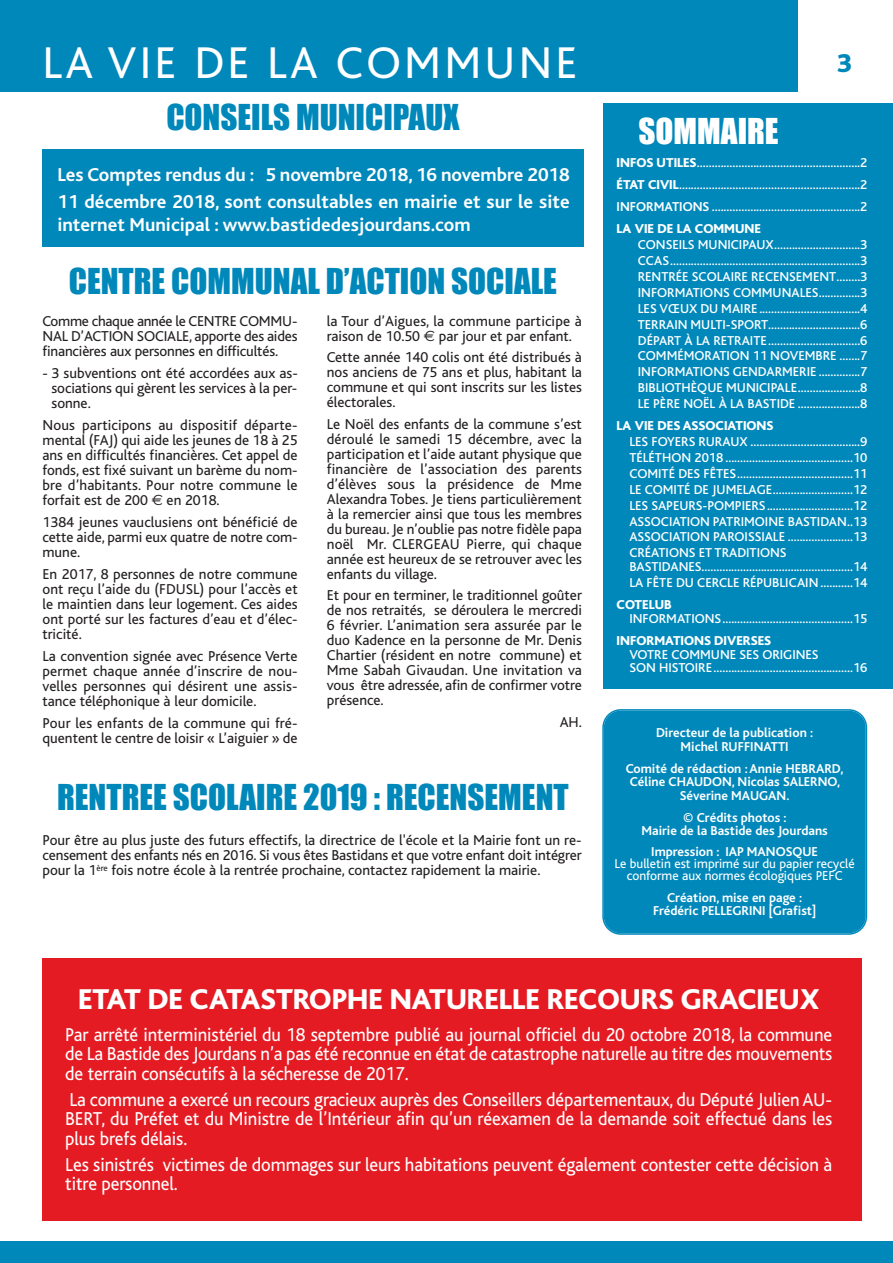
<style>
.page{position:relative;width:893px;height:1263px;background:#fff}
.page>*{position:absolute;margin:0;border:0;box-sizing:border-box;transform-origin:0 0}
.t1{font:46.5px "Bliss";letter-spacing:.07em;color:#fff}
.t2{font:33px "Impact";color:#0088ba}
.t3{font:33px "Impact";color:#fff}
.t4{font:800 30px "Bliss";color:#fff}
.t5{font:800 27px "Bliss";color:#0088ba}
.t6{font:19.5px/19.5px "Bliss";letter-spacing:-.005em;color:#fff;text-align:justify;scale:.95 1}
.t7{font:700 19.5px/26.7px "Bliss";color:#fff}
.t8{font:15px/15px "Bliss";color:#231f20;text-align:justify}
.t9{font:500 13.5px/15.9px "Bliss";color:#fff;text-align:justify}
.t10{font:700 13.5px/13.5px "Bliss";color:#fff;text-align:center}
.t11{font:13.5px/12px "Bliss";color:#fff;text-align:center}
.t12{font:800 13.5px "Bliss";color:#fff}
.s1{font-family:"Euro Sans"}
.s2{font-weight:800}
.s3{font-weight:700}
</style>
<div class="page">
<div style="left:1px;top:1242px;width:892px;height:21px;background:#0088ba"></div>
<div style="left:0;top:0;width:798px;height:92px;background:#0088ba"></div>
<div style="left:604px;top:103px;width:289px;height:585px;background:#0088ba"></div>
<div style="left:602px;top:709px;width:265px;height:226px;background:#0088ba"></div>
<div style="left:43px;top:150px;width:541px;height:97px;background:#0088ba"></div>
<div style="left:43px;top:958px;width:819px;height:262px;background:#e51b23"></div>
<h1 class="t1" style="left:43px;top:45px;width:536px">LA VIE DE LA COMMUNE</h1>
<h3 class="t5" style="left:837px;top:53px;width:17px">3</h3>
<h2 class="t3" style="left:638px;top:120px;width:142px">SOMMAIRE</h2>
<h2 class="t2" style="left:166px;top:107px;width:295px">CONSEILS MUNICIPAUX</h2>
<h3 class="t7" style="left:57px;top:163px;width:514px">Les Comptes rendus du : 5 novembre 2018, 16 novembre 2018<br>11 décembre 2018, sont consultables en mairie et sur le site</h3>
<h3 class="t7" style="left:57px;top:213px;width:415px">internet Municipal : www.bastidedesjourdans.com</h3>
<h2 class="t2" style="left:69px;top:270px;width:490px">CENTRE COMMUNAL D’ACTION SOCIALE</h2>
<p class="t8" style="left:43px;top:315px;width:257px">Comme chaque année le CENTRE COMMU-NAL D’ACTION SOCIALE, apporte des aides financières aux personnes en difficultés.</p>
<p class="t8" style="left:52px;top:367px;width:248px;text-indent:-9px">- 3 subventions ont été accordées aux as&shy;sociations qui gèrent les services à la per&shy;sonne.</p>
<p class="t8" style="left:43px;top:418px;width:257px">Nous participons au dispositif départe&shy;mental (FAJ) qui aide les jeunes de 18 à 25 ans en difficultés financières. Cet appel de fonds, est fixé suivant un barème du nom&shy;bre d’habitants. Pour notre commune le forfait est de 200 <span class="s1">€</span> en 2018.</p>
<p class="t8" style="left:43px;top:516px;width:257px">1384 jeunes vauclusiens ont bénéficié de cette aide, parmi eux quatre de notre com&shy;mune.</p>
<p class="t8" style="left:43px;top:567px;width:257px">En 2017, 8 personnes de notre commune ont reçu l’aide du (FDUSL) pour l’accès et le maintien dans leur logement. Ces aides ont porté sur les factures d’eau et d’élec&shy;tricité.</p>
<p class="t8" style="left:43px;top:649px;width:257px">La convention signée avec Présence Verte permet chaque année d’inscrire de nou&shy;velles personnes qui désirent une assis&shy;tance téléphonique à leur domicile.</p>
<p class="t8" style="left:43px;top:716px;width:257px">Pour les enfants de la commune qui fré&shy;quentent le centre de loisir « L’aiguier » de</p>
<p class="t8" style="left:327px;top:315px;width:257px">la Tour d’Aigues, la commune participe à raison de 10.50 <span class="s1">€</span> par jour et par enfant.</p>
<p class="t8" style="left:327px;top:351px;width:257px">Cette année 140 colis ont été distribués à nos anciens de 75 ans et plus, habitant la commune et qui sont inscrits sur les listes électorales.</p>
<p class="t8" style="left:327px;top:418px;width:257px">Le Noël des enfants de la commune s’est déroulé le samedi 15 décembre, avec la participation et l’aide autant physique que financière de l’association des parents d’élèves sous la présidence de Mme Alexandra Tobes. Je tiens particulièrement à la remercier ainsi que tous les membres du bureau. Je n’oublie pas notre fidèle papa noël Mr. CLERGEAU Pierre, qui chaque année est heureux de se retrouver avec les enfants du village.</p>
<p class="t8" style="left:327px;top:589px;width:257px">Et pour en terminer, le traditionnel goûter de nos retraités, se déroulera le mercredi 6 février. L’animation sera assurée par le duo Kadence en la personne de Mr. Denis Chartier (résident en notre commune) et Mme Sabah Givaudan. Une invitation va vous être adressée, afin de confirmer votre présence.</p>
<p class="t8" style="left:560px;top:715px;width:24px">AH.</p>
<h2 class="t2" style="left:57px;top:786px;width:513px">RENTREE SCOLAIRE 2019 : RECENSEMENT</h2>
<p class="t8" style="left:43px;top:834px;width:541px">Pour être au plus juste des futurs effectifs, la directrice de l'école et la Mairie font un re&shy;censement des enfants nés en 2016. Si vous êtes Bastidans et que votre enfant doit intégrer pour la 1<sup>ère</sup> fois notre école à la rentrée prochaine, contactez rapidement la mairie.</p>
<p class="t9" style="left:617px;top:152px;width:252px;line-height:22.2px"><span class="s2">INFOS UTILES</span>.......................................................2<br><span class="s2">ÉTAT CIVIL</span>.............................................................2<br><span class="s3">INFORMATIONS</span> ..................................................2<br><span class="s2">LA VIE DE LA COMMUNE</span></p>
<p class="t9" style="left:638px;top:238px;width:231px">CONSEILS MUNICIPAUX.............................3<br>CCAS................................................................3<br>RENTRÉE SCOLAIRE RECENSEMENT........3<br>INFORMATIONS COMMUNALES..............3<br>LES VŒUX DU MAIRE ..................................4<br>TERRAIN MULTI-SPORT...............................6<br>DÉPART À LA RETRAITE...............................6<br>COMMÉMORATION 11 NOVEMBRE .......7<br>INFORMATIONS GENDARMERIE ..............7<br>BIBLIOTHÈQUE MUNICIPALE.....................8<br>LE PÈRE NOËL À LA BASTIDE .....................8</p>
<p class="t12" style="left:617px;top:421px;width:158px">LA VIE DES ASSOCIATIONS</p>
<p class="t9" style="left:629px;top:435px;width:240px">LES FOYERS RURAUX .....................................9<br>TÉLÉTHON 2018 ...........................................10<br>COMITÉ DES FÊTES.......................................11<br>LE COMITÉ DE JUMELAGE...........................12<br>LES SAPEURS-POMPIERS.............................12<br>ASSOCIATION PATRIMOINE BASTIDAN..13<br>ASSOCIATION PAROISSIALE ......................13<br>CRÉATIONS ET TRADITIONS</p>
<p class="t9" style="left:629px;top:560px;width:240px">BASTIDANES...................................................14<br>LA FÊTE DU CERCLE RÉPUBLICAIN ...........14</p>
<p class="t12" style="left:617px;top:599px;width:56px">COTELUB</p>
<p class="t9" style="left:629px;top:611px;width:240px">INFORMATIONS............................................15</p>
<p class="t12" style="left:617px;top:635px;width:156px">INFORMATIONS DIVERSES</p>
<p class="t9" style="left:629px;top:649px;width:240px;line-height:13.5px">VOTRE COMMUNE SES ORIGINES<br>SON HISTOIRE...............................................16</p>
<p class="t10" style="left:656px;top:727px;width:159px">Directeur de la publication :<br>Michel RUFFINATTI</p>
<p class="t10" style="left:626px;top:763px;width:219px">Comité de rédaction : Annie HEBRARD,<br>Céline CHAUDON, Nicolas SALERNO,<br>Séverine MAUGAN.</p>
<p class="t10" style="left:641px;top:812px;width:188px">© Crédits photos :<br>Mairie de la Bastide des Jourdans</p>
<p class="t10" style="left:651px;top:846px;width:168px">Impression : IAP MANOSQUE</p>
<p class="t11" style="left:614px;top:858px;width:242px">Le bulletin est imprimé sur du papier recyclé conforme aux normes écologiques PEFC</p>
<p class="t10" style="left:653px;top:892px;width:165px">Création, mise en page :<br>Frédéric PELLEGRINI [Grafist]</p>
<h3 class="t4" style="left:78px;top:988px;width:743px">ETAT DE CATASTROPHE NATURELLE RECOURS GRACIEUX</h3>
<p class="t6" style="left:65px;top:1026px;width:809px">Par arrêté interministériel du 18 septembre publié au journal officiel du 20 octobre 2018, la commune de La Bastide des Jourdans n’a pas été reconnue en état de catastrophe naturelle au titre des mouvements de terrain consécutifs à la sécheresse de 2017.</p>
<h3 class="t6" style="left:65px;top:1091px;width:809px">La commune a exercé un recours gracieux auprès des Conseillers départementaux, du Député Julien AU-BERT, du Préfet et du Ministre de l’Intérieur afin qu’un réexamen de la demande soit effectué dans les plus brefs délais.</h3>
<h3 class="t6" style="left:65px;top:1156px;width:809px">Les sinistrés victimes de dommages sur leurs habitations peuvent également contester cette décision à titre personnel.</h3>
</div>
